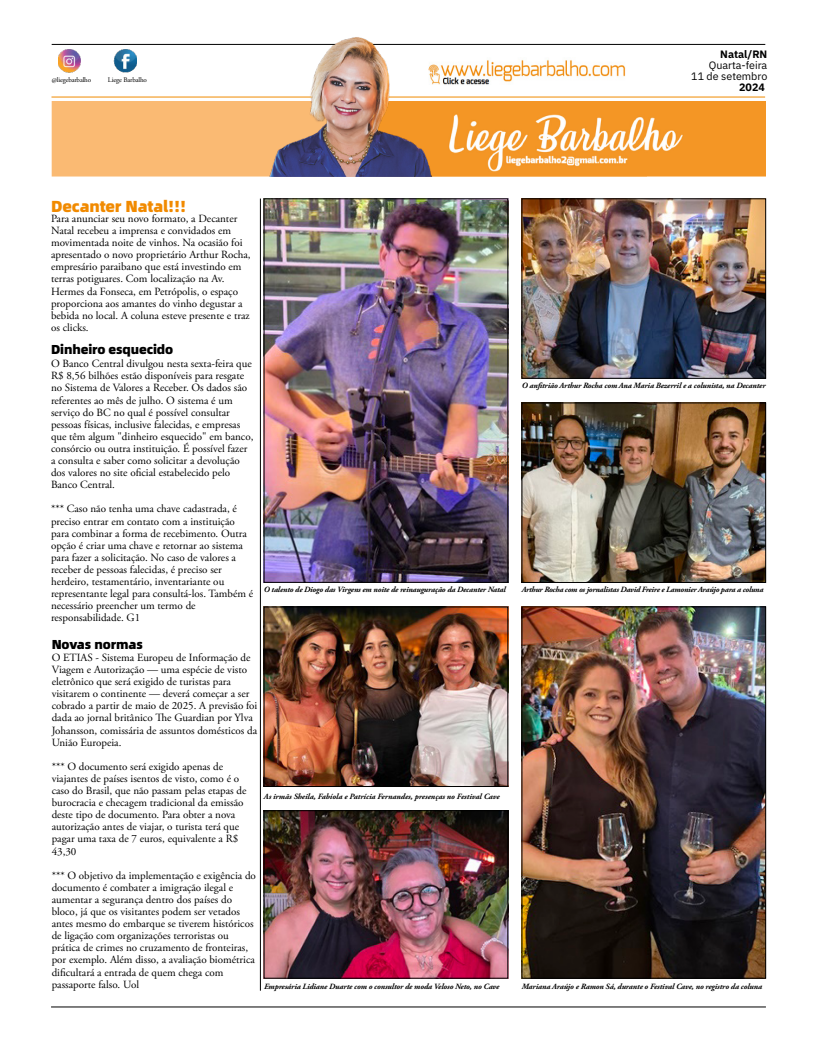
<style>
.page{position:relative;width:817px;height:1049px;background:#fff}
.page>*{position:absolute;margin:0;border:0;box-sizing:border-box;transform-origin:0 0}
.t1{font:900 16px "Alibaba Sans";letter-spacing:-.01em;color:#f18a00}
.t2{font:900 13px "Alibaba Sans";letter-spacing:-.01em;color:#000}
.t3{font:11px/12.1px "Adobe Garamond Pro";color:#000}
.t4{font:10.7px/11.2px "IBM Plex Sans";color:#000;text-align:right}
.t5{font:700 10.7px "IBM Plex Sans";color:#000}
.t6{font:italic 700 8px "Adobe Garamond Pro";letter-spacing:-.01em;color:#000}
.t7{font:7px "Adobe Garamond Pro";letter-spacing:-.02em;color:#000}
</style>
<div class="page">
<hr style="left:260px;top:199px;width:1px;height:792px;background:#000">
<hr style="left:51px;top:1006px;width:714px;height:1px;background:#000">
<img style="left:266px;top:201px;width:240px;height:380px">
<div style="left:264px;top:199px;width:244px;height:384px;border:1px solid #000"></div>
<img style="left:266px;top:609px;width:240px;height:176px">
<div style="left:264px;top:607px;width:244px;height:180px;border:1px solid #000"></div>
<img style="left:523px;top:201px;width:240px;height:176px">
<div style="left:521px;top:199px;width:244px;height:180px;border:1px solid #000"></div>
<img style="left:523px;top:405px;width:240px;height:176px">
<div style="left:521px;top:403px;width:244px;height:180px;border:1px solid #000"></div>
<img style="left:266px;top:812px;width:240px;height:164px">
<div style="left:264px;top:810px;width:244px;height:168px;border:1px solid #000"></div>
<img style="left:523px;top:609px;width:240px;height:367px">
<div style="left:521px;top:607px;width:244px;height:371px;border:1px solid #000"></div>
<div style="left:51px;top:102px;width:193px;height:74px;background:#faba73"></div>
<div style="left:453px;top:102px;width:312px;height:74px;background:#f49625"></div>
<hr style="left:52px;top:44px;width:713px;height:1px;background:#000">
<hr style="left:51px;top:97px;width:714px;height:1px;background:#f08a00">
<img style="left:244px;top:37px;width:209px;height:139px">
<img style="left:424px;top:58px;width:202px;height:27px">
<img style="left:448px;top:110px;width:235px;height:63px">
<img style="left:58px;top:49px;width:79px;height:23px">
<p class="t7" style="left:52px;top:76px;width:41px">@liegebarbalho</p>
<p class="t7" style="left:108px;top:76px;width:40px">Liege Barbalho</p>
<p class="t5" style="left:720px;top:46px;width:49px">Natal/RN</p>
<p class="t4" style="left:691px;top:59px;width:78px">Quarta-feira<br>11 de setembro</p>
<p class="t5" style="left:739px;top:79px;width:27px">2024</p>
<h1 class="t1" style="left:51px;top:193px;width:137px">Decanter Natal!!!</h1>
<p class="t3" style="left:51px;top:213px;width:201px">Para anunciar seu novo formato, a Decanter Natal recebeu a imprensa e convidados em movimentada noite de vinhos. Na ocasião foi apresentado o novo proprietário Arthur Rocha, empresário paraibano que está investindo em terras potiguares. Com localização na Av.<br>Hermes da Fonseca, em Petrópolis, o espaço proporciona aos amantes do vinho degustar a bebida no local. A coluna esteve presente e traz os clicks.</p>
<p class="t2" style="left:51px;top:339px;width:124px">Dinheiro esquecido</p>
<p class="t3" style="left:51px;top:358px;width:204px">O Banco Central divulgou nesta sexta-feira que R$ 8,56 bilhões estão disponíveis para resgate no Sistema de Valores a Receber. Os dados são referentes ao mês de julho. O sistema é um serviço do BC no qual é possível consultar pessoas físicas, inclusive falecidas, e empresas que têm algum "dinheiro esquecido" em banco, consórcio ou outra instituição. É possível fazer a consulta e saber como solicitar a devolução dos valores no site oficial estabelecido pelo Banco Central.</p>
<p class="t3" style="left:51px;top:503px;width:204px">*** Caso não tenha uma chave cadastrada, é preciso entrar em contato com a instituição para combinar a forma de recebimento. Outra opção é criar uma chave e retornar ao sistema para fazer a solicitação. No caso de valores a receber de pessoas falecidas, é preciso ser herdeiro, testamentário, inventariante ou representante legal para consultá-los. Também é necessário preencher um termo de responsabilidade. G1</p>
<p class="t6" style="left:264px;top:584px;width:243px">O talento de Diogo das Virgens em noite de reinauguração da Decanter Natal</p>
<p class="t6" style="left:521px;top:380px;width:245px">O anfitrião Arthur Rocha com Ana Maria Bezerril e a colunista, na Decanter</p>
<p class="t6" style="left:521px;top:584px;width:243px">Arthur Rocha com os jornalistas David Freire e Lamonier Araújo para a coluna</p>
<p class="t2" style="left:52px;top:634px;width:93px">Novas normas</p>
<p class="t3" style="left:52px;top:652px;width:207px">O ETIAS - Sistema Europeu de Informação de Viagem e Autorização — uma espécie de visto eletrônico que será exigido de turistas para visitarem o continente — deverá começar a ser cobrado a partir de maio de 2025. A previsão foi dada ao jornal britânico The Guardian por Ylva Johansson, comissária de assuntos domésticos da União Europeia.</p>
<p class="t3" style="left:52px;top:761px;width:196px">*** O documento será exigido apenas de viajantes de países isentos de visto, como é o caso do Brasil, que não passam pelas etapas de burocracia e checagem tradicional da emissão deste tipo de documento. Para obter a nova autorização antes de viajar, o turista terá que pagar uma taxa de 7 euros, equivalente a R$ 43,30</p>
<p class="t3" style="left:52px;top:869px;width:206px">*** O objetivo da implementação e exigência do documento é combater a imigração ilegal e aumentar a segurança dentro dos países do bloco, já que os visitantes podem ser vetados antes mesmo do embarque se tiverem históricos de ligação com organizações terroristas ou prática de crimes no cruzamento de fronteiras, por exemplo. Além disso, a avaliação biométrica dificultará a entrada de quem chega com passaporte falso. Uol</p>
<p class="t6" style="left:264px;top:792px;width:237px">As irmãs Sheila, Fabíola e Patrícia Fernandes, presenças no Festival Cave</p>
<p class="t6" style="left:264px;top:982px;width:237px">Empresária Lidiane Duarte com o consultor de moda Veloso Neto, no Cave</p>
<p class="t6" style="left:521px;top:982px;width:242px">Mariana Araújo e Ramon Sá, durante o Festival Cave, no registro da coluna</p>
</div>
